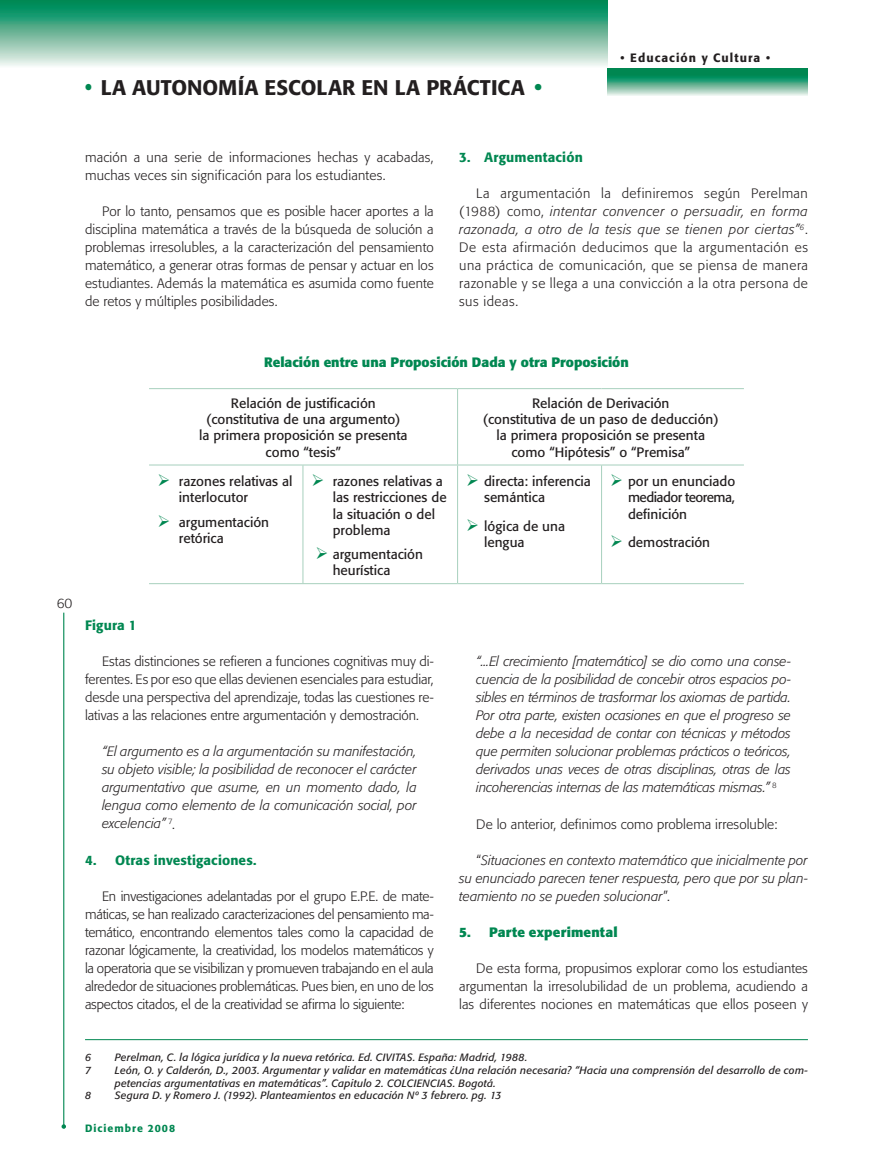
<style>
.page{position:relative;width:893px;height:1170px;background:#fff}
.page>*{position:absolute;margin:0;border:0;box-sizing:border-box;transform-origin:0 0}
.t1{font:500 21px "Formata";letter-spacing:.005em;color:#231f20}
.t2{font:300 13.5px/18px "Formata";letter-spacing:.01em;color:#231f20;text-align:justify}
.t3{font:italic 300 13.5px/18px "Formata";color:#231f20;text-align:justify}
.t4{font:13.5px/16.2px "Formata";color:#231f20}
.t5{font:700 13.5px "Formata";color:#008751}
.t6{font:500 13.5px "Formata";letter-spacing:.01em;color:#008751}
.t7{font:500 12px "Formata";letter-spacing:.085em;color:#231f20}
.t8{font:italic 10.5px/12.6px "Formata";letter-spacing:.02em;color:#231f20}
.t9{font:500 10.5px "Formata";letter-spacing:.095em;color:#008751}
.s1{font-size:22.5px;color:#008751}
.s2{font-style:italic}
.s3{color:#008751}
.s4{font-style:normal}
</style>
<div class="page">
<svg style="left:0;top:0;width:608px;height:66px;background:#6ab89a"></svg>
<svg style="left:608px;top:68px;width:200px;height:28px;background:#50ac89"></svg>
<hr style="left:63px;top:612px;width:1px;height:514px;background:#008751">
<svg style="left:62px;top:1124px;width:4px;height:4px"></svg>
<hr style="left:149px;top:583px;width:154px;height:1px;background:#a7d0bd">
<hr style="left:303px;top:583px;width:155px;height:1px;background:#a7d0bd">
<hr style="left:149px;top:388px;width:154px;height:1px;background:#a7d0bd">
<hr style="left:303px;top:388px;width:155px;height:1px;background:#a7d0bd">
<hr style="left:149px;top:464px;width:154px;height:1px;background:#a7d0bd">
<hr style="left:303px;top:464px;width:155px;height:1px;background:#a7d0bd">
<hr style="left:458px;top:388px;width:144px;height:1px;background:#a7d0bd">
<hr style="left:457px;top:389px;width:1px;height:75px;background:#a7d0bd">
<hr style="left:602px;top:388px;width:142px;height:1px;background:#a7d0bd">
<hr style="left:458px;top:464px;width:144px;height:1px;background:#a7d0bd">
<hr style="left:457px;top:465px;width:1px;height:118px;background:#a7d0bd">
<hr style="left:602px;top:464px;width:142px;height:1px;background:#a7d0bd">
<hr style="left:458px;top:583px;width:144px;height:1px;background:#a7d0bd">
<hr style="left:602px;top:583px;width:142px;height:1px;background:#a7d0bd">
<hr style="left:303px;top:465px;width:1px;height:118px;background:#a7d0bd">
<hr style="left:601px;top:465px;width:1px;height:118px;background:#a7d0bd">
<hr style="left:85px;top:1039px;width:723px;height:1px;background:#008751">
<h1 class="t1" style="left:85px;top:75px;width:458px"><span class="s1">•</span> LA AUTONOMÍA ESCOLAR EN LA PRÁCTICA <span class="s1">•</span></h1>
<p class="t7" style="left:620px;top:50px;width:151px">• Educación y Cultura •</p>
<p class="t2" style="left:85px;top:148px;width:350px">mación a una serie de informaciones hechas y acabadas, muchas veces sin significación para los estudiantes.</p>
<p class="t2" style="left:85px;top:202px;width:350px;text-indent:17px">Por lo tanto, pensamos que es posible hacer aportes a la disciplina matemática a través de la búsqueda de solución a problemas irresolubles, a la caracterización del pensamiento matemático, a generar otras formas de pensar y actuar en los estudiantes. Además la matemática es asumida como fuente de retos y múltiples posibilidades.</p>
<p class="t6" style="left:459px;top:149px;width:125px">3. Argumentación</p>
<p class="t2" style="left:459px;top:184px;width:350px;text-indent:17px">La argumentación la definiremos según Perelman (1988) como, <span class="s2">intentar convencer o persuadir, en forma razonada, a otro de la tesis que se tienen por ciertas”</span><sup>6</sup>.<br>De esta afirmación deducimos que la argumentación es una práctica de comunicación, que se piensa de manera razonable y se llega a una convicción a la otra persona de sus ideas.</p>
<p class="t2" style="left:57px;top:594px;width:17px">60</p>
<p class="t5" style="left:264px;top:354px;width:366px">Relación entre una Proposición Dada y otra Proposición</p>
<p class="t4" style="left:199px;top:395px;width:210px;text-align:center">Relación de justificación (constitutiva de una argumento)<br>la primera proposición se presenta como “tesis”</p>
<p class="t4" style="left:483px;top:395px;width:237px;text-align:center">Relación de Derivación<br>(constitutiva de un paso de deducción) la primera proposición se presenta como “Hipótesis” o “Premisa”</p>
<p class="t4" style="left:179px;top:473px;width:115px;text-indent:-21px"><span class="s3">➢</span> razones relativas al interlocutor</p>
<p class="t4" style="left:179px;top:513px;width:92px;text-indent:-21px"><span class="s3">➢</span> argumentación retórica</p>
<p class="t4" style="left:333px;top:473px;width:115px;text-indent:-21px"><span class="s3">➢</span> razones relativas a las restricciones de la situación o del problema</p>
<p class="t4" style="left:333px;top:546px;width:92px;text-indent:-17px"><span class="s3">➢</span> argumentación heurística</p>
<p class="t4" style="left:484px;top:473px;width:108px;text-indent:-18px"><span class="s3">➢</span> directa: inferencia semántica</p>
<p class="t4" style="left:484px;top:518px;width:82px;text-indent:-18px"><span class="s3">➢</span> lógica de una lengua</p>
<p class="t4" style="left:628px;top:473px;width:109px;text-align:justify;text-indent:-18px"><span class="s3">➢</span> por un enunciado mediador teorema, definición</p>
<p class="t4" style="left:610px;top:534px;width:102px"><span class="s3">➢</span> demostración</p>
<p class="t6" style="left:85px;top:617px;width:53px">Figura 1</p>
<p class="t2" style="left:85px;top:652px;width:350px;text-indent:17px">Estas distinciones se refieren a funciones cognitivas muy di&shy;ferentes. Es por eso que ellas devienen esenciales para estudiar, desde una perspectiva del aprendizaje, todas las cuestiones re&shy;lativas a las relaciones entre argumentación y demostración.</p>
<p class="t3" style="left:102px;top:742px;width:316px">“El argumento es a la argumentación su manifestación, su objeto visible; la posibilidad de reconocer el carácter argumentativo que asume, en un momento dado, la lengua como elemento de la comunicación social, por excelencia” <sup>7</sup><span class="s4">.</span></p>
<p class="t6" style="left:85px;top:851px;width:173px">4. Otras investigaciones.</p>
<p class="t2" style="left:85px;top:886px;width:350px;text-indent:17px">En investigaciones adelantadas por el grupo E.P.E. de mate&shy;máticas, se han realizado caracterizaciones del pensamiento ma&shy;temático, encontrando elementos tales como la capacidad de razonar lógicamente, la creatividad, los modelos matemáticos y la operatoria que se visibilizan y promueven trabajando en el aula alrededor de situaciones problemáticas. Pues bien, en uno de los aspectos citados, el de la creatividad se afirma lo siguiente:</p>
<p class="t3" style="left:476px;top:652px;width:316px">“...El crecimiento [matemático] se dio como una conse&shy;cuencia de la posibilidad de concebir otros espacios po&shy;sibles en términos de trasformar los axiomas de partida.<br>Por otra parte, existen ocasiones en que el progreso se debe a la necesidad de contar con técnicas y métodos que permiten solucionar problemas prácticos o teóricos, derivados unas veces de otras disciplinas, otras de las incoherencias internas de las matemáticas mismas.” <sup>8</sup></p>
<p class="t2" style="left:476px;top:814px;width:303px">De lo anterior, definimos como problema irresoluble:</p>
<p class="t3" style="left:459px;top:850px;width:350px;text-indent:17px"><span class="s4">“</span>Situaciones en contexto matemático que inicialmente por su enunciado parecen tener respuesta, pero que por su plan&shy;teamiento no se pueden solucionar<span class="s4">”.</span></p>
<p class="t5" style="left:459px;top:923px;width:160px">5. Parte experimental</p>
<p class="t2" style="left:459px;top:958px;width:350px;text-indent:17px">De esta forma, propusimos explorar como los estudiantes argumentan la irresolubilidad de un problema, acudiendo a las diferentes nociones en matemáticas que ellos poseen y</p>
<p class="t8" style="left:85px;top:1051px;width:8px">6</p>
<p class="t8" style="left:115px;top:1051px;width:414px">Perelman, C. la lógica jurídica y la nueva retórica. Ed. CIVITAS. España: Madrid, 1988.</p>
<p class="t8" style="left:85px;top:1063px;width:8px">7</p>
<p class="t8" style="left:115px;top:1063px;width:695px">León, O. y Calderón, D., 2003. Argumentar y validar en matemáticas ¿Una relación necesaria? “Hacia una comprensión del desarrollo de com&shy;petencias argumentativas en matemáticas”. Capitulo 2. COLCIENCIAS. Bogotá.</p>
<p class="t8" style="left:85px;top:1088px;width:8px">8</p>
<p class="t8" style="left:115px;top:1088px;width:388px">Segura D. y Romero J. (1992). Planteamientos en educación Nº 3 febrero. pg. 13</p>
<p class="t9" style="left:85px;top:1121px;width:92px">Diciembre 2008</p>
</div>
